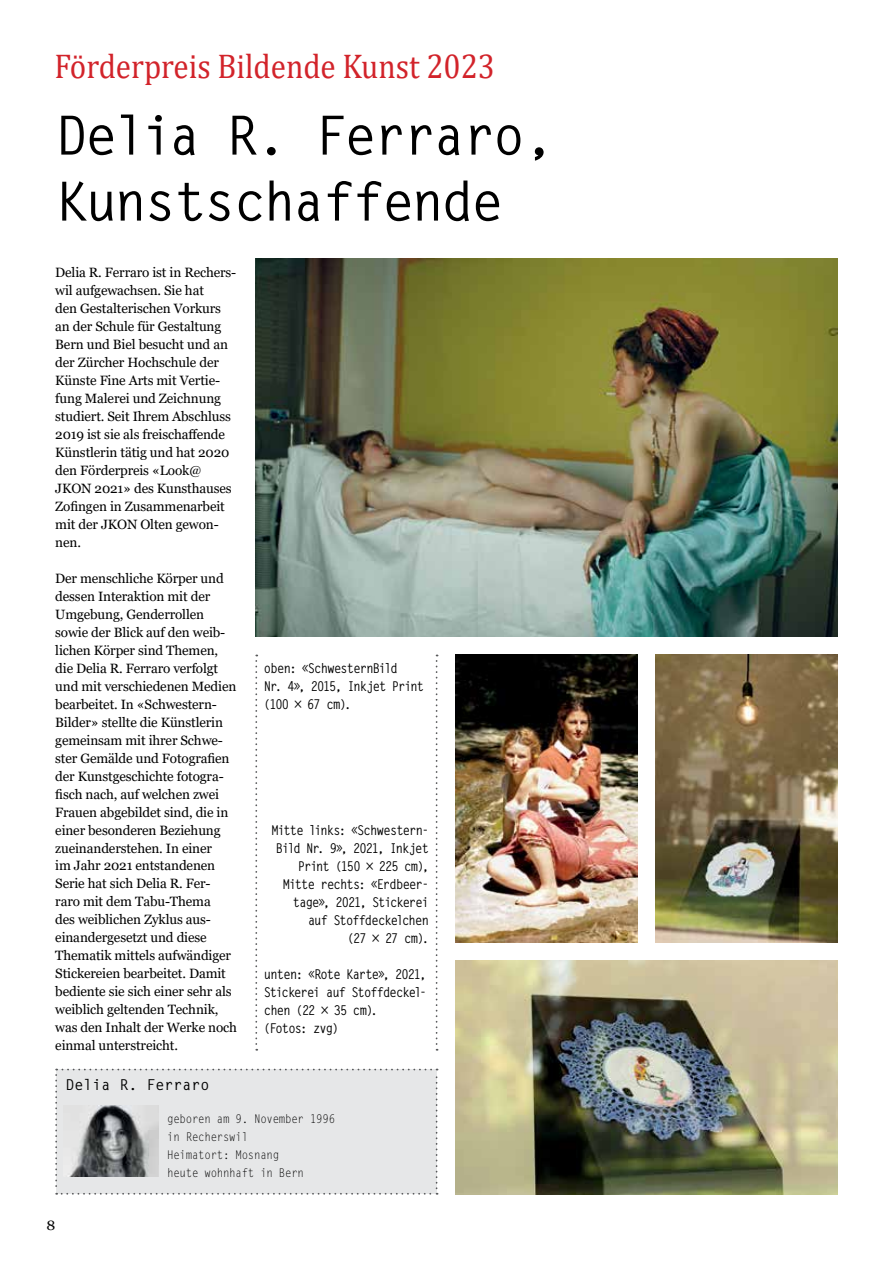
<style>
.page{position:relative;width:893px;height:1263px;background:#fff}
.page>*{position:absolute;margin:0;border:0;box-sizing:border-box;transform-origin:0 0}
.t1{font:700 54px/66px "Letter Gothic Std";letter-spacing:-.05em;color:#000}
.t2{font:34.5px "Cambria";color:#d2232a;scale:.9 1}
.t3{font:700 15px "Letter Gothic Std";color:#000}
.t4{font:13.5px/18px "Georgia";letter-spacing:-.01em;color:#000}
.t5{font:700 13.5px/18px "Letter Gothic Std";letter-spacing:-.075em;color:#000;scale:.9 1}
.t6{font:13.5px "Georgia";letter-spacing:-.01em;color:#000;scale:1.11 1}
.t7{font:12px/18px "Letter Gothic Std";letter-spacing:-.025em;color:#000;scale:.9 1}
</style>
<div class="page">
<div style="left:55px;top:1069px;width:383px;height:126px;background:#e6e7e8"></div>
<img style="left:64px;top:1105px;width:95px;height:72px">
<img style="left:255px;top:259px;width:583px;height:378px">
<svg style="left:255px;top:655px;width:2px;height:396px"></svg>
<svg style="left:436px;top:655px;width:2px;height:396px"></svg>
<img style="left:656px;top:655px;width:182px;height:288px">
<img style="left:455px;top:961px;width:383px;height:234px">
<img style="left:455px;top:655px;width:183px;height:288px">
<h2 class="t2" style="left:54px;top:46px;width:491px">Förderpreis Bildende Kunst 2023</h2>
<h1 class="t1" style="left:55px;top:103px;width:501px">Delia R. Ferraro,<br>Kunstschaffende</h1>
<p class="t4" style="left:55px;top:263px;width:183px">Delia R. Ferraro ist in Rechers&shy;wil aufgewachsen. Sie hat<br>den Gestalterischen Vorkurs an der Schule für Gestaltung<br>Bern und Biel besucht und an der Zürcher Hochschule der<br>Künste Fine Arts mit Vertie&shy;fung Malerei und Zeichnung studiert. Seit Ihrem Abschluss<br>2019 ist sie als freischaffende<br>Künstlerin tätig und hat 2020 den Förderpreis «Look@<br>JKON 2021» des Kunsthauses<br>Zofingen in Zusammenarbeit mit der JKON Olten gewon&shy;nen.</p>
<p class="t4" style="left:55px;top:569px;width:183px">Der menschliche Körper und dessen Interaktion mit der<br>Umgebung, Genderrollen sowie der Blick auf den weib&shy;lichen Körper sind Themen, die Delia R. Ferraro verfolgt und mit verschiedenen Medien bearbeitet. In «Schwestern-<br>Bilder» stellte die Künstlerin gemeinsam mit ihrer Schwe&shy;ster Gemälde und Fotografien der Kunstgeschichte fotogra&shy;fisch nach, auf welchen zwei<br>Frauen abgebildet sind, die in einer besonderen Beziehung zueinanderstehen. In einer<br>im Jahr 2021 entstandenen<br>Serie hat sich Delia R. Fer&shy;raro mit dem Tabu-Thema<br>des weiblichen Zyklus aus&shy;einandergesetzt und diese<br>Thematik mittels aufwändiger<br>Stickereien bearbeitet. Damit bediente sie sich einer sehr als weiblich geltenden Technik, was den Inhalt der Werke noch einmal unterstreicht.</p>
<p class="t5" style="left:264px;top:659px;width:179px">oben: «SchwesternBild<br>Nr. 4», 2015, Inkjet Print (100 × 67 cm).</p>
<p class="t5" style="left:272px;top:821px;width:176px;text-align:right">Mitte links: «Schwestern-<br>Bild Nr. 9», 2021, Inkjet<br>Print (150 × 225 cm),<br>Mitte rechts: «Erdbeer&shy;tage», 2021, Stickerei auf Stoffdeckelchen<br>(27 × 27 cm).</p>
<p class="t5" style="left:264px;top:965px;width:183px">unten: «Rote Karte», 2021,<br>Stickerei auf Stoffdeckel&shy;chen (22 × 35 cm).<br>(Fotos: zvg)</p>
<p class="t3" style="left:66px;top:1075px;width:145px">Delia R. Ferraro</p>
<p class="t7" style="left:167px;top:1110px;width:188px">geboren am 9. November 1996 in Recherswil<br>Heimatort: Mosnang<br>heute wohnhaft in Bern</p>
<p class="t6" style="left:46px;top:1217px;width:10px">8</p>
</div>
